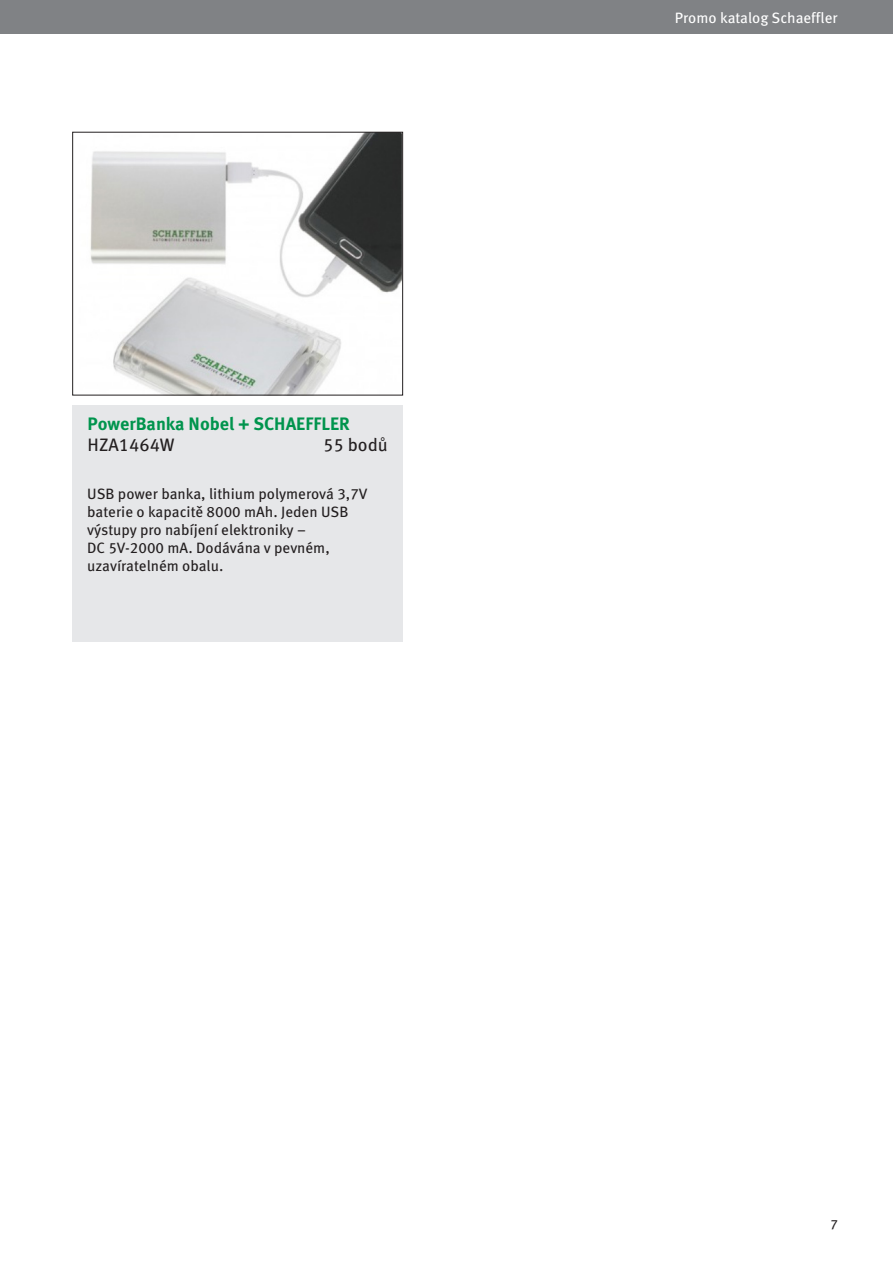
<style>
.page{position:relative;width:893px;height:1263px;background:#fff}
.page>*{position:absolute;margin:0;border:0;box-sizing:border-box;transform-origin:0 0}
.t1{font:700 18px "Meta Pro";color:#00944d}
.t2{font:18px "Meta Pro";color:#231f20}
.t3{font:15px/18px "Meta Pro";color:#231f20}
.t4{font:15px "Meta Pro";color:#fff}
.t5{font:13.5px "Meta Pro";color:#231f20}
</style>
<div class="page">
<div style="left:0;top:0;width:893px;height:34px;background:#808285"></div>
<img style="left:90px;top:134px;width:311px;height:259px">
<div style="left:72px;top:132px;width:331px;height:263px;border:1px solid #231f20"></div>
<div style="left:72px;top:405px;width:331px;height:237px;background:#e6e7e9"></div>
<p class="t1" style="left:88px;top:409px;width:264px">PowerBanka Nobel + SCHAEFFLER</p>
<p class="t2" style="left:88px;top:431px;width:89px">HZA1464W</p>
<p class="t2" style="left:323px;top:431px;width:66px">55 bodů</p>
<p class="t3" style="left:87px;top:484px;width:282px">USB power banka, lithium polymerová 3,7V baterie o kapacitě 8000 mAh. Jeden USB výstupy pro nabíjení elektroniky –<br>DC 5V-2000 mA. Dodávána v pevném, uzavíratelném obalu.</p>
<p class="t4" style="left:675px;top:6px;width:164px">Promo katalog Schaeffler</p>
<p class="t5" style="left:831px;top:1213px;width:8px">7</p>
</div>
